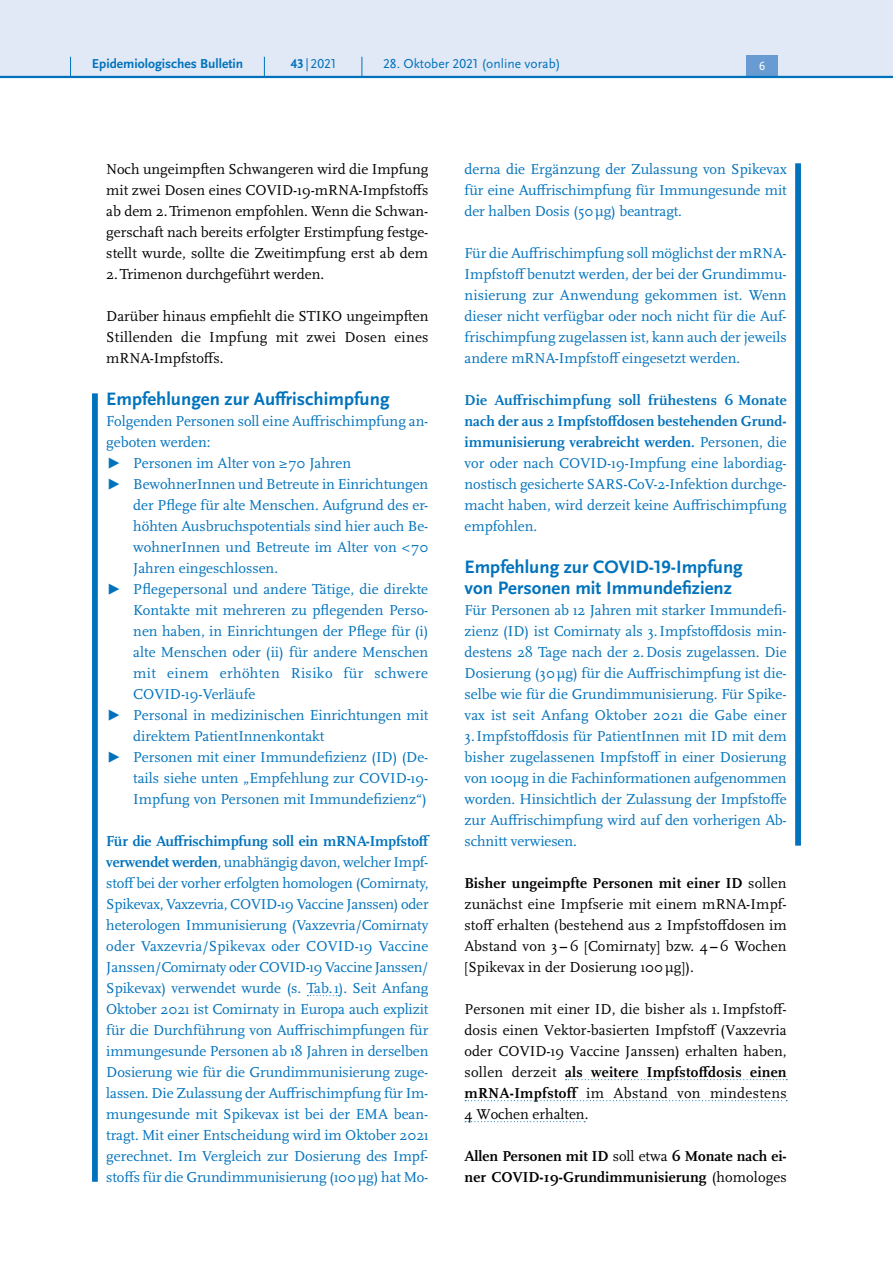
<style>
.page{position:relative;width:893px;height:1263px;background:#fff}
.page>*{position:absolute;margin:0;border:0;box-sizing:border-box;transform-origin:0 0}
.t1{font:700 18.75px/21px "Scala Sans Pro";color:#0072bc}
.P_-_Fließtext{font:15px/21px "Scala Pro";letter-spacing:-.005em;color:#0072bc;text-align:justify}
.P_-_Fließtext-2{font:15px/21px "Scala Pro";letter-spacing:.005em;color:#000;text-align:justify}
.P_-_Fließtext-3{font:700 15px/21px "Scala Pro";color:#000}
.t2{font:13.5px "Scala Sans Pro";color:#0072bc}
.t3{font:700 13.5px "Scala Sans Pro";color:#0072bc}
.t4{font:12.45px "Scala Sans Pro";color:#fff}
.s1{font-weight:700}
.s2{font-family:"Scala Sans Pro"}
.s3{font-weight:400}
</style>
<div class="page">
<svg style="left:307px;top:995px;width:32px;height:1px"></svg>
<svg style="left:565px;top:1079px;width:222px;height:1px"></svg>
<svg style="left:465px;top:1100px;width:322px;height:1px"></svg>
<svg style="left:465px;top:1121px;width:120px;height:1px"></svg>
<svg style="left:92px;top:393px;width:6px;height:789px;background:#0977be"></svg>
<svg style="left:795px;top:163px;width:6px;height:683px;background:#0976be"></svg>
<div style="left:0;top:0;width:893px;height:77px;background:#e1e8f6"></div>
<div style="left:746px;top:55px;width:32px;height:21px;background:#679bd2"></div>
<hr style="left:0;top:76px;width:893px;height:2px;background:#0072bc">
<svg style="left:70px;top:57px;width:1px;height:19px"></svg>
<svg style="left:264px;top:57px;width:1px;height:19px"></svg>
<svg style="left:362px;top:57px;width:1px;height:19px"></svg>
<p class="t3" style="left:92px;top:55px;width:153px">Epidemiologisches Bulletin</p>
<p class="t2" style="left:291px;top:55px;width:47px"><span class="s1">43</span>|2021</p>
<p class="t2" style="left:383px;top:55px;width:179px">28. Oktober 2021 (online vorab)</p>
<p class="t4" style="left:759px;top:59px;width:8px">6</p>
<p class="P_-_Fließtext-2" style="left:106px;top:158px;width:324px">Noch ungeimpften Schwangeren wird die Impfung mit zwei Dosen eines COVID-19-mRNA-Impfstoffs ab dem 2.Trimenon empfohlen. Wenn die Schwan&shy;gerschaft nach bereits erfolgter Erstimpfung festge&shy;stellt wurde, sollte die Zweitimpfung erst ab dem 2.Trimenon durchgeführt werden.</p>
<p class="P_-_Fließtext-2" style="left:106px;top:305px;width:324px">Darüber hinaus empfiehlt die STIKO ungeimpften Stillenden die Impfung mit zwei Dosen eines mRNA-Impfstoffs.</p>
<h3 class="t1" style="left:106px;top:388px;width:285px">Empfehlungen zur Auffrischimpfung</h3>
<p class="P_-_Fließtext" style="left:106px;top:410px;width:324px">Folgenden Personen soll eine Auffrischimpfung an&shy;geboten werden:</p>
<p class="P_-_Fließtext" style="left:106px;top:452px;width:246px"><span class="s2">▶</span> Personen im Alter von ≥70 Jahren</p>
<p class="P_-_Fließtext" style="left:133px;top:473px;width:297px;text-indent:-27px"><span class="s2">▶</span> BewohnerInnen und Betreute in Einrichtungen der Pflege für alte Menschen. Aufgrund des er&shy;höhten Ausbruchspotentials sind hier auch Be&shy;wohnerInnen und Betreute im Alter von &lt;70<br>Jahren eingeschlossen.</p>
<p class="P_-_Fließtext" style="left:133px;top:578px;width:297px;text-indent:-27px"><span class="s2">▶</span> Pflegepersonal und andere Tätige, die direkte Kontakte mit mehreren zu pflegenden Perso&shy;nen haben, in Einrichtungen der Pflege für (i) alte Menschen oder (ii) für andere Menschen mit einem erhöhten Risiko für schwere COVID‑19‑Verläufe</p>
<p class="P_-_Fließtext" style="left:133px;top:704px;width:297px;text-indent:-27px"><span class="s2">▶</span> Personal in medizinischen Einrichtungen mit direktem PatientInnenkontakt</p>
<p class="P_-_Fließtext" style="left:133px;top:746px;width:297px;text-indent:-27px"><span class="s2">▶</span> Personen mit einer Immundefizienz (ID) (De&shy;tails siehe unten „Empfehlung zur COVID-19- Impfung von Personen mit Immundefizienz“)</p>
<p class="P_-_Fließtext" style="left:106px;top:830px;width:325px;text-align:left"><span class="s1">Für die Auffrischimpfung soll ein mRNA-Impfstoff verwendet werden</span>, unabhängig davon, welcher Impf&shy;stoff bei der vorher erfolgten homologen (Comirnaty, Spikevax, Vaxzevria, COVID-19 Vaccine Janssen) oder heterologen Immunisierung (Vaxzevria/Comirnaty oder Vaxzevria/Spikevax oder COVID-19 Vaccine Janssen/Comirnaty oder COVID-19 Vaccine Janssen/ Spikevax) verwendet wurde (s. Tab.1). Seit Anfang Oktober 2021 ist Comirnaty in Europa auch explizit für die Durchführung von Auffrischimpfungen für immungesunde Personen ab 18 Jahren in derselben Dosierung wie für die Grundimmunisierung zuge&shy;lassen. Die Zulassung der Auffrischimpfung für Im&shy;mungesunde mit Spikevax ist bei der EMA bean&shy;tragt. Mit einer Entscheidung wird im Oktober 2021 gerechnet. Im Vergleich zur Dosierung des Impf&shy;stoffs für die Grundimmunisierung (100μg) hat Mo-</p>
<p class="P_-_Fließtext" style="left:465px;top:158px;width:324px">derna die Ergänzung der Zulassung von Spikevax für eine Auffrischimpfung für Immungesunde mit der halben Dosis (50μg) beantragt.</p>
<p class="P_-_Fließtext" style="left:465px;top:242px;width:324px">Für die Auffrischimpfung soll möglichst der mRNA-Impfstoff benutzt werden, der bei der Grundimmu&shy;nisierung zur Anwendung gekommen ist. Wenn dieser nicht verfügbar oder noch nicht für die Auf&shy;frischimpfung zugelassen ist, kann auch der jeweils andere mRNA-Impfstoff eingesetzt werden.</p>
<p class="P_-_Fließtext" style="left:465px;top:389px;width:324px"><span class="s1">Die Auffrischimpfung soll frühestens 6 Monate nach der aus 2 Impfstoffdosen bestehenden Grund&shy;immunisierung verabreicht werden.</span> Personen, die vor oder nach COVID-19-Impfung eine labordiag&shy;nostisch gesicherte SARS-CoV-2-Infektion durchge&shy;macht haben, wird derzeit keine Auffrischimpfung empfohlen.</p>
<h3 class="t1" style="left:465px;top:556px;width:280px">Empfehlung zur COVID-19-Impfung von Personen mit Immundefizienz</h3>
<p class="P_-_Fließtext" style="left:465px;top:599px;width:324px">Für Personen ab 12 Jahren mit starker Immundefi&shy;zienz (ID) ist Comirnaty als 3.Impfstoffdosis min&shy;destens 28 Tage nach der 2.Dosis zugelassen. Die Dosierung (30μg) für die Auffrischimpfung ist die&shy;selbe wie für die Grundimmunisierung. Für Spike&shy;vax ist seit Anfang Oktober 2021 die Gabe einer 3.Impfstoffdosis für PatientInnen mit ID mit dem bisher zugelassenen Impfstoff in einer Dosierung von 100μg in die Fachinformationen aufgenommen worden. Hinsichtlich der Zulassung der Impfstoffe zur Auffrischimpfung wird auf den vorherigen Ab&shy;schnitt verwiesen.</p>
<p class="P_-_Fließtext-2" style="left:465px;top:872px;width:324px"><span class="s1">Bisher ungeimpfte Personen mit einer ID</span> sollen zunächst eine Impfserie mit einem mRNA-Impf&shy;stoff erhalten (bestehend aus 2 Impfstoffdosen im Abstand von 3 <span class="s1">–</span>6 [Comirnaty] bzw. 4 <span class="s1">–</span>6 Wochen [Spikevax in der Dosierung 100µg]).</p>
<p class="P_-_Fließtext-2" style="left:465px;top:998px;width:324px">Personen mit einer ID, die bisher als 1.Impfstoff&shy;dosis einen Vektor-basierten Impfstoff (Vaxzevria oder COVID-19 Vaccine Janssen) erhalten haben, sollen derzeit <span class="s1">als weitere Impfstoffdosis einen mRNA-Impfstoff</span> im Abstand von mindestens 4 Wochen erhalten.</p>
<p class="P_-_Fließtext-3" style="left:465px;top:1145px;width:324px">Allen Personen mit ID <span class="s3">soll etwa</span> 6 Monate nach ei&shy;ner COVID-19-Grundimmunisierung <span class="s3">(homologes</span></p>
</div>
